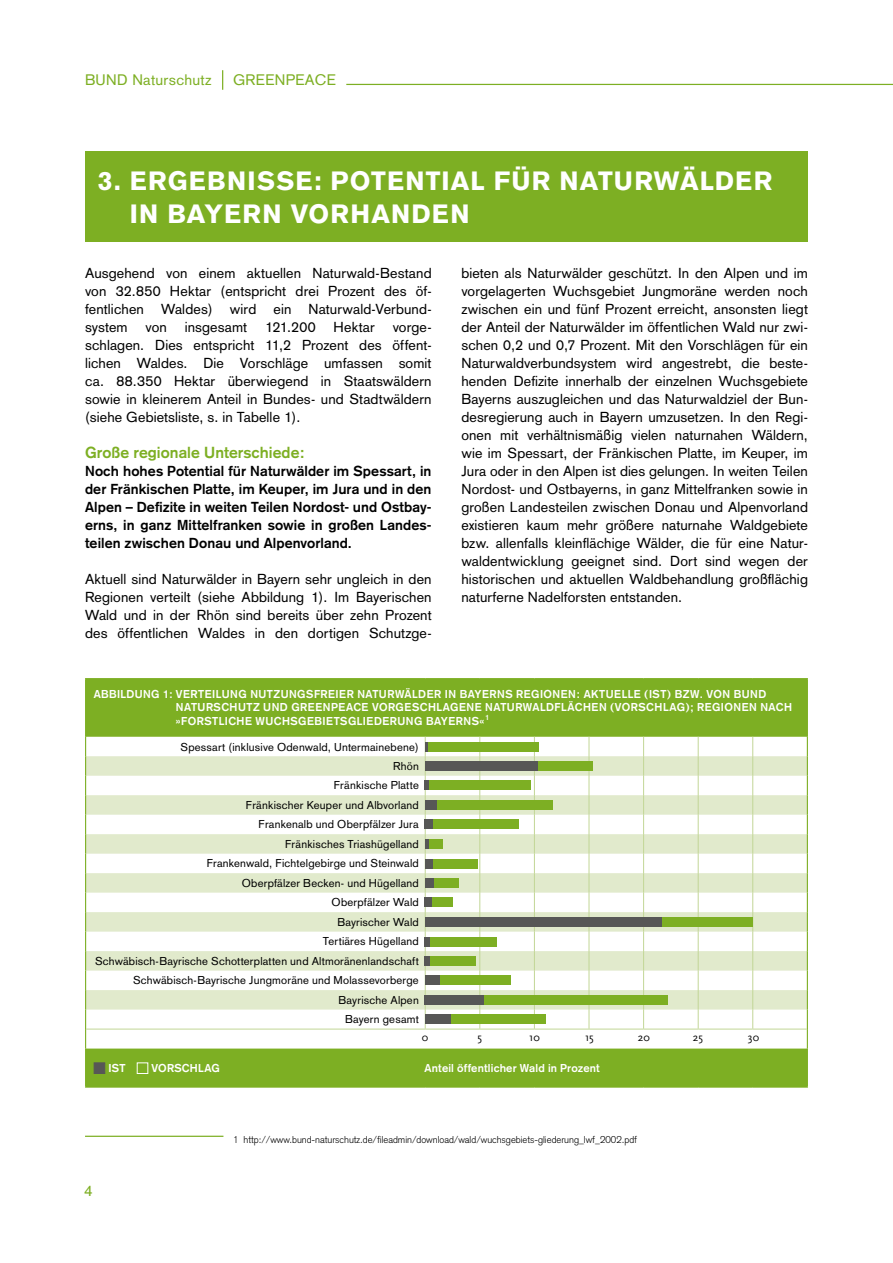
<style>
.page{position:relative;width:893px;height:1263px;background:#fff}
.page>*{position:absolute;margin:0;border:0;box-sizing:border-box;transform-origin:0 0}
.t1{font:700 26.25px/33.8px "Akzidenz Grotesk BQ";letter-spacing:.045em;color:#fff}
.t2{font:700 15.75px "Akzidenz Grotesk";letter-spacing:.005em;color:#7daf23}
.t3{font:15px "Akzidenz Grotesk";letter-spacing:.02em;color:#7daf23}
.t4{font:14.25px/18px "Akzidenz Grotesk";letter-spacing:.01em;color:#000;text-align:justify}
.t5{font:700 14.25px/18px "Akzidenz Grotesk";letter-spacing:.005em;color:#000;text-align:justify}
.t6{font:11.25px/19.5px "Akzidenz Grotesk";letter-spacing:.015em;color:#000;text-align:right}
.t7{font:700 11.25px/13.5px "Akzidenz Grotesk";letter-spacing:.045em;color:#fff}
.t8{font:700 11.25px "Akzidenz Grotesk";letter-spacing:.015em;color:#fff}
.t9{font:11.25px "Scala Sans";color:#000}
.t10{font:700 11.25px "Akzidenz Grotesk";letter-spacing:.025em;color:#fff}
.t11{font:300 9.75px "Akzidenz Grotesk";color:#000}
</style>
<div class="page">
<svg style="left:222px;top:70px;width:1px;height:20px"></svg>
<hr style="left:346px;top:84px;width:547px;height:1px;background:#7daf23">
<div style="left:85px;top:152px;width:723px;height:90px;background:#7daf23"></div>
<svg style="left:86px;top:679px;width:721px;height:407px;fill:#7daf23"></svg>
<svg style="left:86px;top:756px;width:721px;height:253px;fill:#e6edd4"></svg>
<hr style="left:85px;top:679px;width:1px;height:58px;background:#7daf23">
<hr style="left:85px;top:678px;width:340px;height:1px;background:#7daf23">
<hr style="left:425px;top:678px;width:55px;height:1px;background:#7daf23">
<hr style="left:480px;top:678px;width:54px;height:1px;background:#7daf23">
<hr style="left:534px;top:678px;width:55px;height:1px;background:#7daf23">
<hr style="left:589px;top:678px;width:55px;height:1px;background:#7daf23">
<hr style="left:644px;top:678px;width:54px;height:1px;background:#7daf23">
<hr style="left:698px;top:678px;width:55px;height:1px;background:#7daf23">
<hr style="left:753px;top:678px;width:55px;height:1px;background:#7daf23">
<hr style="left:807px;top:679px;width:1px;height:58px;background:#7daf23">
<svg style="left:85px;top:737px;width:1px;height:311px"></svg>
<svg style="left:807px;top:737px;width:1px;height:311px"></svg>
<hr style="left:85px;top:1048px;width:1px;height:38px;background:#7daf23">
<hr style="left:85px;top:1086px;width:340px;height:2px;background:#7daf23">
<hr style="left:425px;top:1086px;width:55px;height:2px;background:#7daf23">
<hr style="left:480px;top:1086px;width:54px;height:2px;background:#7daf23">
<hr style="left:534px;top:1086px;width:55px;height:2px;background:#7daf23">
<hr style="left:589px;top:1086px;width:55px;height:2px;background:#7daf23">
<hr style="left:644px;top:1086px;width:54px;height:2px;background:#7daf23">
<hr style="left:698px;top:1086px;width:55px;height:2px;background:#7daf23">
<hr style="left:807px;top:1048px;width:1px;height:38px;background:#7daf23">
<hr style="left:753px;top:1086px;width:55px;height:2px;background:#7daf23">
<svg style="left:425px;top:737px;width:1px;height:292px"></svg>
<svg style="left:479px;top:737px;width:1px;height:292px"></svg>
<svg style="left:534px;top:737px;width:1px;height:292px"></svg>
<svg style="left:589px;top:737px;width:1px;height:292px"></svg>
<svg style="left:643px;top:737px;width:1px;height:292px"></svg>
<svg style="left:698px;top:737px;width:1px;height:292px"></svg>
<svg style="left:752px;top:737px;width:1px;height:292px"></svg>
<hr style="left:86px;top:1029px;width:339px;height:1px;background:#c2d696">
<hr style="left:425px;top:1029px;width:55px;height:1px;background:#c2d696">
<hr style="left:480px;top:1029px;width:54px;height:1px;background:#c2d696">
<hr style="left:534px;top:1029px;width:55px;height:1px;background:#c2d696">
<hr style="left:589px;top:1029px;width:55px;height:1px;background:#c2d696">
<hr style="left:644px;top:1029px;width:54px;height:1px;background:#c2d696">
<hr style="left:698px;top:1029px;width:55px;height:1px;background:#c2d696">
<hr style="left:753px;top:1029px;width:54px;height:1px;background:#c2d696">
<div style="left:430px;top:956px;width:45px;height:10px;background:#7daf23"></div>
<div style="left:425px;top:742px;width:6px;height:9px;background:#575756"></div>
<div style="left:425px;top:780px;width:5px;height:10px;background:#575756"></div>
<div style="left:435px;top:800px;width:117px;height:10px;background:#7daf23"></div>
<div style="left:430px;top:819px;width:89px;height:10px;background:#7daf23"></div>
<div style="left:428px;top:839px;width:15px;height:10px;background:#7daf23"></div>
<div style="left:428px;top:859px;width:50px;height:9px;background:#7daf23"></div>
<div style="left:431px;top:878px;width:28px;height:10px;background:#7daf23"></div>
<div style="left:431px;top:897px;width:22px;height:10px;background:#7daf23"></div>
<div style="left:645px;top:917px;width:108px;height:10px;background:#7daf23"></div>
<div style="left:430px;top:936px;width:66px;height:10px;background:#7daf23"></div>
<div style="left:94px;top:1062px;width:11px;height:12px;background:#575756;border:1px solid #575756"></div>
<div style="left:137px;top:1062px;width:11px;height:12px;background:#7daf23;border:1px solid #fff"></div>
<div style="left:428px;top:742px;width:111px;height:9px;background:#7daf23"></div>
<div style="left:425px;top:761px;width:114px;height:10px;background:#575756"></div>
<div style="left:538px;top:761px;width:54px;height:10px;background:#7daf23"></div>
<div style="left:429px;top:780px;width:102px;height:10px;background:#7daf23"></div>
<div style="left:425px;top:800px;width:12px;height:10px;background:#575756"></div>
<div style="left:425px;top:819px;width:8px;height:10px;background:#575756"></div>
<hr style="left:425px;top:839px;width:4px;height:10px;background:#575756">
<div style="left:425px;top:859px;width:7px;height:9px;background:#575756"></div>
<div style="left:425px;top:878px;width:8px;height:10px;background:#575756"></div>
<div style="left:425px;top:897px;width:7px;height:10px;background:#575756"></div>
<div style="left:425px;top:917px;width:237px;height:10px;background:#575756"></div>
<div style="left:425px;top:936px;width:5px;height:10px;background:#575756"></div>
<div style="left:425px;top:956px;width:5px;height:10px;background:#575756"></div>
<div style="left:430px;top:975px;width:81px;height:10px;background:#7daf23"></div>
<div style="left:425px;top:975px;width:15px;height:10px;background:#575756"></div>
<div style="left:430px;top:995px;width:238px;height:10px;background:#7daf23"></div>
<div style="left:425px;top:995px;width:59px;height:10px;background:#575756"></div>
<div style="left:430px;top:1014px;width:116px;height:10px;background:#7daf23"></div>
<div style="left:425px;top:1014px;width:25px;height:10px;background:#575756"></div>
<hr style="left:85px;top:1136px;width:138px;height:1px;background:#7daf23">
<p class="t3" style="left:85px;top:71px;width:128px">BUND Naturschutz</p>
<p class="t3" style="left:233px;top:71px;width:104px">GREENPEACE</p>
<h1 class="t1" style="left:130px;top:164px;width:644px;text-indent:-32px">3. ERGEBNISSE: POTENTIAL FÜR NATURWÄLDER<br>IN BAYERN VORHANDEN</h1>
<p class="t4" style="left:85px;top:264px;width:348px">Ausgehend von einem aktuellen Naturwald-Bestand von 32.850 Hektar (entspricht drei Prozent des öf&shy;fentlichen Waldes) wird ein Naturwald-Verbund&shy;system</p>
<p class="t4" style="left:146px;top:318px;width:23px">von</p>
<p class="t4" style="left:185px;top:318px;width:64px">insgesamt</p>
<p class="t4" style="left:265px;top:318px;width:52px">121.200</p>
<p class="t4" style="left:334px;top:318px;width:43px">Hektar</p>
<p class="t4" style="left:85px;top:318px;width:348px;text-indent:308px">vorge&shy;schlagen. Dies entspricht 11,2 Prozent des öffent&shy;lichen Waldes. Die Vorschläge umfassen somit ca. 88.350 Hektar überwiegend in Staatswäldern sowie in kleinerem Anteil in Bundes- und Stadtwäldern (siehe Gebietsliste, s. in Tabelle 1).</p>
<p class="t2" style="left:85px;top:443px;width:221px">Große regionale Unterschiede:</p>
<p class="t5" style="left:85px;top:462px;width:348px">Noch hohes Potential für Naturwälder im Spessart, in der Fränkischen Platte, im Keuper, im Jura und in den Alpen – Defizite in weiten Teilen Nordost- und Ostbay&shy;erns, in ganz Mittelfranken sowie in großen Landes&shy;teilen zwischen Donau und Alpenvorland.</p>
<p class="t4" style="left:85px;top:570px;width:348px">Aktuell sind Naturwälder in Bayern sehr ungleich in den Regionen verteilt (siehe Abbildung 1). Im Bayerischen Wald und in der Rhön sind bereits über zehn Prozent des öffentlichen Waldes in den dortigen Schutzge-</p>
<p class="t4" style="left:461px;top:264px;width:348px">bieten als Naturwälder geschützt. In den Alpen und im vorgelagerten Wuchsgebiet Jungmoräne werden noch zwischen ein und fünf Prozent erreicht, ansonsten liegt der Anteil der Naturwälder im öffentlichen Wald nur zwi&shy;schen 0,2 und 0,7 Prozent. Mit den Vorschlägen für ein Naturwaldverbundsystem wird angestrebt, die beste&shy;henden Defizite innerhalb der einzelnen Wuchsgebiete Bayerns auszugleichen und das Naturwaldziel der Bun&shy;desregierung auch in Bayern umzusetzen. In den Regi&shy;onen mit verhältnismäßig vielen naturnahen Wäldern, wie im Spessart, der Fränkischen Platte, im Keuper, im Jura oder in den Alpen ist dies gelungen. In weiten Teilen Nordost- und Ostbayerns, in ganz Mittelfranken sowie in großen Landesteilen zwischen Donau und Alpenvorland existieren kaum mehr größere naturnahe Waldgebiete bzw. allenfalls kleinflächige Wälder, die für eine Natur&shy;waldentwicklung geeignet sind. Dort sind wegen der historischen und aktuellen Waldbehandlung großflächig naturferne Nadelforsten entstanden.</p>
<p class="t7" style="left:176px;top:687px;width:618px;text-indent:-82px">ABBILDUNG 1: VERTEILUNG NUTZUNGSFREIER NATURWÄLDER IN BAYERNS REGIONEN: AKTUELLE (IST) BZW. VON BUND<br>NATURSCHUTZ UND GREENPEACE VORGESCHLAGENE NATURWALDFLÄCHEN (VORSCHLAG); REGIONEN NACH »FORSTLICHE WUCHSGEBIETSGLIEDERUNG BAYERNS«<sup>1</sup></p>
<p class="t6" style="left:95px;top:737px;width:325px">Spessart (inklusive Odenwald, Untermainebene)<br>Rhön<br>Fränkische Platte<br>Fränkischer Keuper und Albvorland<br>Frankenalb und Oberpfälzer Jura<br>Fränkisches Triashügelland<br>Frankenwald, Fichtelgebirge und Steinwald<br>Oberpfälzer Becken- und Hügelland<br>Oberpfälzer Wald<br>Bayrischer Wald<br>Tertiäres Hügelland<br>Schwäbisch-Bayrische Schotterplatten und Altmoränenlandschaft<br>Schwäbisch-Bayrische Jungmoräne und Molassevorberge<br>Bayrische Alpen<br>Bayern gesamt</p>
<p class="t9" style="left:422px;top:1031px;width:8px">0</p>
<p class="t9" style="left:477px;top:1031px;width:6px">5</p>
<p class="t9" style="left:529px;top:1031px;width:12px">10</p>
<p class="t9" style="left:585px;top:1031px;width:10px">15</p>
<p class="t9" style="left:638px;top:1031px;width:14px">20</p>
<p class="t9" style="left:693px;top:1031px;width:12px">25</p>
<p class="t9" style="left:748px;top:1031px;width:13px">30</p>
<p class="t7" style="left:108px;top:1061px;width:19px">IST</p>
<p class="t10" style="left:151px;top:1062px;width:70px">VORSCHLAG</p>
<p class="t8" style="left:425px;top:1062px;width:177px">Anteil öffentlicher Wald in Prozent</p>
<p class="t3" style="left:84px;top:1182px;width:10px">4</p>
<p class="t11" style="left:233px;top:1134px;width:405px">1 http://www.bund-naturschutz.de/fileadmin/download/wald/wuchsgebiets-gliederung_lwf_2002.pdf</p>
</div>
